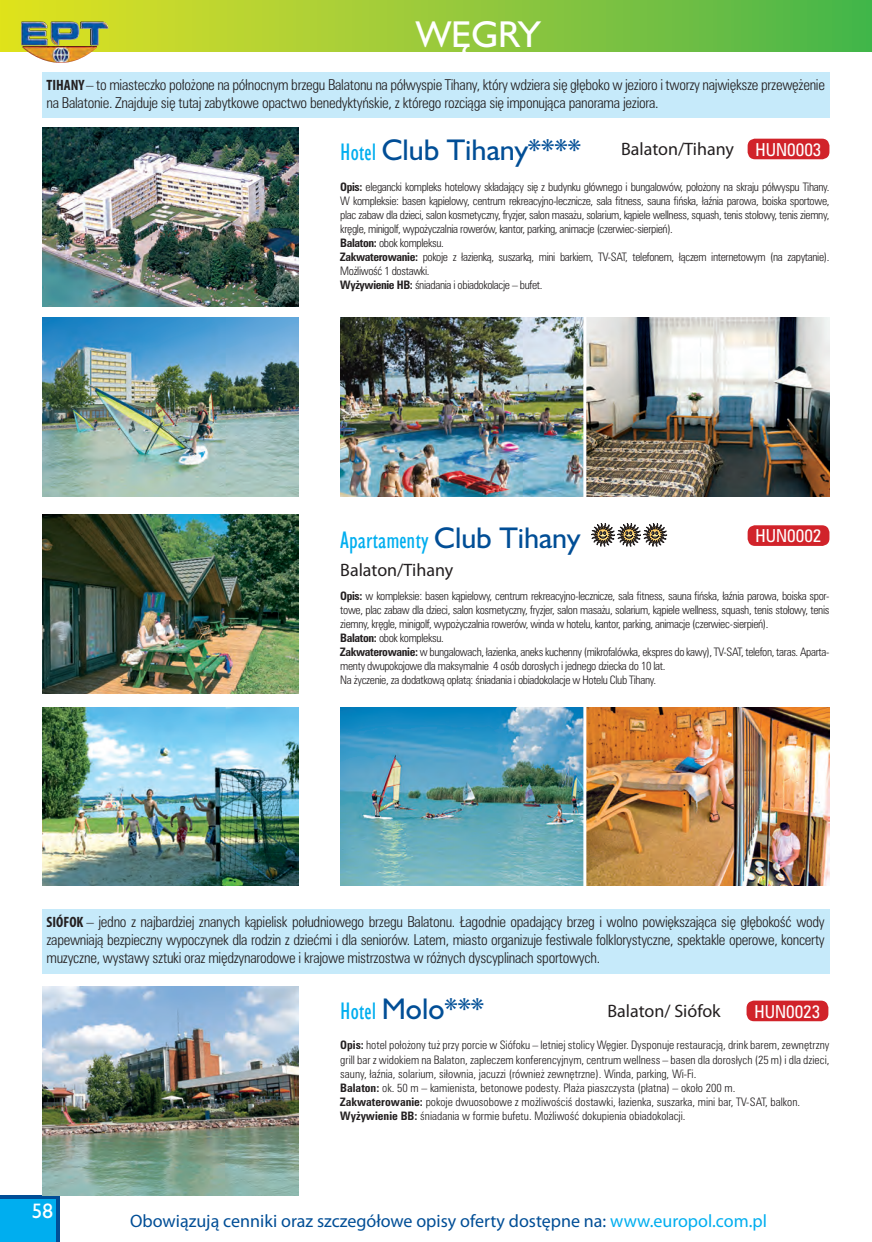
<style>
.page{position:relative;width:872px;height:1242px;background:#fff}
.page>*{position:absolute;margin:0;border:0;box-sizing:border-box;transform-origin:0 0}
.t1{font:37.5px "Humanist 521 PL";color:#fff}
.t2{font:30px "Humanist 521 PL";color:#014e96}
.t3{font:24px "Humanst 521 Cn EU Normal";color:#00aeef}
.t4{font:21px "Humanist 521 PL";color:#fff}
.t5{font:18px "Myriad Pro";color:#014e96}
.t6{font:18px "Myriad Pro";color:#231f20}
.t7{font:condensed 17.85px "Zurich PL";color:#fff}
.t8{font:300 condensed 15px/18px "Zurich PL";letter-spacing:-.02em;color:#231f20}
.t9{font:300 condensed 11.7px/14.1px "Zurich PL";letter-spacing:-.03em;color:#231f20}
.t10{font:300 condensed 11.7px/14.1px "Zurich PL";color:#231f20}
.s1{font-family:"Myriad Pro";font-weight:700}
.s2{font-family:"Humanst 521 Cn EU Normal";font-size:24px;color:#00aeef}
.s3{font-weight:700}
.s4{font-family:"Humanist 521 PL";font-size:30px;color:#014e96}
.s5{color:#00aeef}
</style>
<div class="page">
<div style="left:0;top:1195px;width:60px;height:47px;background:#014e96"></div>
<div style="left:0;top:1199px;width:55px;height:43px;background:#00aeef"></div>
<div style="left:0;top:0;width:872px;height:51px;background:linear-gradient(to right,#e5e123,#4ab44e)"></div>
<img style="left:43px;top:128px;width:255px;height:178px">
<img style="left:43px;top:318px;width:255px;height:178px">
<img style="left:43px;top:707px;width:255px;height:179px">
<img style="left:340px;top:318px;width:489px;height:178px">
<img style="left:340px;top:707px;width:489px;height:179px">
<img style="left:43px;top:986px;width:255px;height:209px">
<img style="left:43px;top:514px;width:255px;height:179px">
<div style="left:43px;top:72px;width:787px;height:46px;background:#c6eafa"></div>
<div style="left:43px;top:909px;width:787px;height:65px;background:#c6eafa"></div>
<hr style="left:583px;top:317px;width:3px;height:181px;background:#fff">
<hr style="left:583px;top:705px;width:3px;height:181px;background:#fff">
<div style="left:747px;top:525px;width:82px;height:21px;background:#d1232a;border-radius:8px"></div>
<div style="left:747px;top:139px;width:82px;height:20px;background:#d1232a;border-radius:8px"></div>
<svg style="left:591px;top:523px;width:76px;height:23px"></svg>
<div style="left:746px;top:1000px;width:82px;height:21px;background:#d1232a;border-radius:8px"></div>
<img style="left:21px;top:21px;width:88px;height:42px">
<h1 class="t1" style="left:416px;top:21px;width:126px">W¢GRY</h1>
<p class="t8" style="left:46px;top:77px;width:780px"><span class="s1">TIHANY</span> – to miasteczko po∏o˝one na północnym brzegu Balatonu na półwyspie Tihany, który wdziera si´ gł´boko w jezioro i tworzy najwi´ksze przew´˝enie na Balatonie. Znajduje si´ tutaj zabytkowe opactwo benedyktyƒskie, z którego rozciàga si´ imponujàca panorama jeziora.</p>
<h2 class="t2" style="left:340px;top:140px;width:242px"><span class="s2">Hotel</span> Club Tihany****</h2>
<h3 class="t6" style="left:621px;top:138px;width:115px">Balaton/Tihany</h3>
<h3 class="t7" style="left:755px;top:143px;width:67px">HUN0003</h3>
<p class="t9" style="left:340px;top:181px;width:491px"><span class="s3">Opis:</span> elegancki kompleks hotelowy składajàcy si´ z budynku głównego i bungalowów, poło˝ony na skraju półwyspu Tihany.<br>W kompleksie: basen kàpielowy, centrum rekreacyjno-lecznicze, sala fitness, sauna fiƒska, łaênia parowa, boiska sportowe, plac zabaw dla dzieci, salon kosmetyczny, fryzjer, salon masa˝u, solarium, kàpiele wellness, squash, tenis stołowy, tenis ziemny, kr´gle, minigolf, wypo˝yczalnia rowerów, kantor, parking, animacje (czerwiec-sierpieƒ).<br><span class="s3">Balaton:</span> obok kompleksu.<br><span class="s3">Zakwaterowanie:</span> pokoje z łazienkà, suszarkà, mini barkiem, TV-SAT, telefonem, łàczem internetowym (na zapytanie).<br>Mo˝liwoÊç 1 dostawki.<br><span class="s3">Wy˝ywienie HB:</span> Êniadania i obiadokolacje – bufet.</p>
<h3 class="t3" style="left:340px;top:526px;width:242px">Apartamenty <span class="s4">Club Tihany</span></h3>
<h3 class="t6" style="left:340px;top:558px;width:115px">Balaton/Tihany</h3>
<h3 class="t7" style="left:755px;top:529px;width:67px">HUN0002</h3>
<p class="t9" style="left:340px;top:590px;width:490px"><span class="s3">Opis:</span> w kompleksie: basen kàpielowy, centrum rekreacyjno-lecznicze, sala fitness, sauna fiƒska, łaênia parowa, boiska spor&shy;towe, plac zabaw dla dzieci, salon kosmetyczny, fryzjer, salon masa˝u, solarium, kàpiele wellness, squash, tenis stołowy, tenis ziemny, kr´gle, minigolf, wypo˝yczalnia rowerów, winda w hotelu, kantor, parking, animacje (czerwiec-sierpieƒ).<br><span class="s3">Balaton:</span> obok kompleksu.<br><span class="s3">Zakwaterowanie:</span> w bungalowach, łazienka, aneks kuchenny (mikrofalówka, ekspres do kawy), TV-SAT, telefon, taras. Aparta&shy;menty dwupokojowe dla maksymalnie 4 osób dorosłych i jednego dziecka do 10 lat.<br>Na ˝yczenie, za dodatkowà opłatà: Êniadania i obiadokolacje w Hotelu Club Tihany.</p>
<p class="t8" style="left:46px;top:914px;width:780px;text-align:justify"><span class="s1">SIÓFOK</span> – jedno z najbardziej znanych kàpielisk południowego brzegu Balatonu. Łagodnie opadajàcy brzeg i wolno powi´kszajàca si´ gł´bokoÊç wody zapewniajà bezpieczny wypoczynek dla rodzin z dzieçmi i dla seniorów. Latem, miasto organizuje festiwale folklorystyczne, spektakle operowe, koncerty muzyczne, wystawy sztuki oraz mi´dzynarodowe i krajowe mistrzostwa w ró˝nych dyscyplinach sportowych.</p>
<h2 class="t2" style="left:340px;top:998px;width:145px"><span class="s2">Hotel</span> Molo***</h2>
<h3 class="t6" style="left:607px;top:1000px;width:115px">Balaton/ Siófok</h3>
<h3 class="t7" style="left:754px;top:1005px;width:67px">HUN0023</h3>
<h3 class="t4" style="left:32px;top:1203px;width:23px">58</h3>
<p class="t10" style="left:340px;top:1039px;width:491px"><span class="s3">Opis:</span> hotel poło˝ony tu˝ przy porcie w Siófoku – letniej stolicy W´gier. Dysponuje restauracjà, drink barem, zewn´trzny grill bar z widokiem na Balaton, zapleczem konferencyjnym, centrum wellness – basen dla dorosłych (25 m) i dla dzieci, sauny, łaênia, solarium, siłownia, jacuzzi (równie˝ zewn´trzne). Winda, parking, Wi-Fi.<br><span class="s3">Balaton:</span> ok. 50 m – kamienista, betonowe podesty. Pla˝a piaszczysta (płatna) – około 200 m.<br><span class="s3">Zakwaterowanie:</span> pokoje dwuosobowe z mo˝liwoÊciÊ dostawki, łazienka, suszarka, mini bar, TV-SAT, balkon.<br><span class="s3">Wy˝ywienie BB:</span> Êniadania w formie bufetu. Mo˝liwoÊç dokupienia obiadokolacji.</p>
<h3 class="t5" style="left:130px;top:1210px;width:638px">Obowiązują cenniki oraz szczegółowe opisy oferty dostępne na: <span class="s5">www.europol.com.pl</span></h3>
</div>
